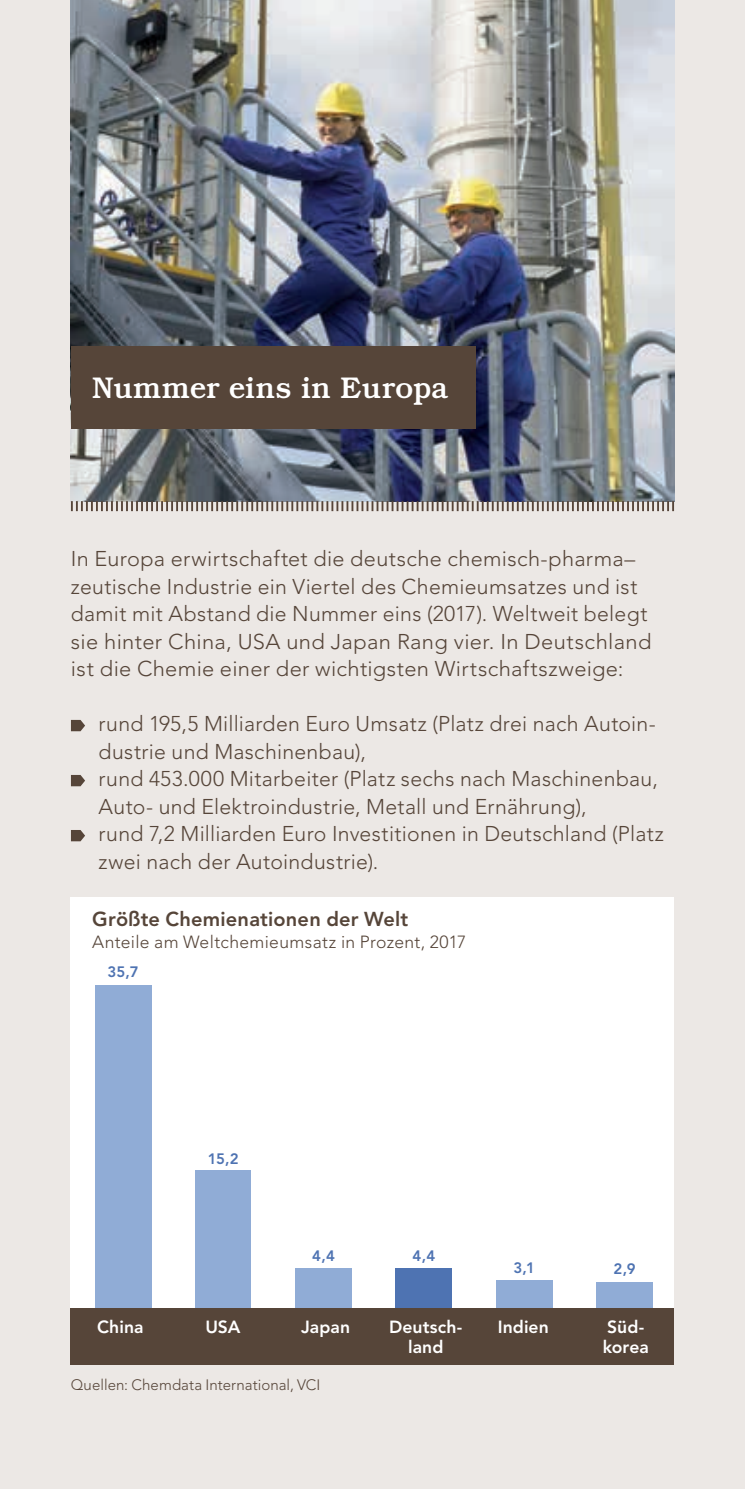
<style>
.page{position:relative;width:745px;height:1489px;background:#fff}
.page>*{position:absolute;margin:0;border:0;box-sizing:border-box;transform-origin:0 0}
.t1{font:500 30px "Bookman Std";color:#fff}
.t2{font:300 21.25px/27.5px "Avenir LT Std";letter-spacing:.015em;color:#564539}
.t3{font:800 20px "Avenir LT Std";letter-spacing:.01em;color:#564539}
.t4{font:800 17.5px "Avenir LT Std";letter-spacing:.005em;color:#fff}
.t5{font:300 17.5px "Avenir LT Std";letter-spacing:.02em;color:#564539}
.t6{font:300 15px "Avenir LT Std";letter-spacing:.005em;color:#564539}
.t7{font:800 15px "Avenir LT Std";color:#4e73b2}
</style>
<div class="page">
<div style="left:0;top:0;width:744px;height:1488px;background:#ece8e5"></div>
<svg style="left:71px;top:720px;width:14px;height:11px"></svg>
<svg style="left:71px;top:775px;width:14px;height:11px"></svg>
<svg style="left:71px;top:830px;width:14px;height:11px"></svg>
<img style="left:71px;top:0;width:602px;height:501px">
<svg style="left:71px;top:501px;width:602px;height:10px"></svg>
<div style="left:71px;top:346px;width:404px;height:82px;background:#564539"></div>
<div style="left:71px;top:896px;width:602px;height:440px;background:#fff"></div>
<div style="left:195px;top:1170px;width:56px;height:138px;background:#90acd6"></div>
<div style="left:295px;top:1268px;width:57px;height:40px;background:#90acd6"></div>
<div style="left:495px;top:1279px;width:57px;height:29px;background:#90acd6"></div>
<div style="left:395px;top:1268px;width:57px;height:40px;background:#4e73b2"></div>
<div style="left:595px;top:1281px;width:57px;height:27px;background:#90acd6"></div>
<div style="left:95px;top:984px;width:56px;height:324px;background:#90acd6"></div>
<div style="left:71px;top:1307px;width:602px;height:57px;background:#564539"></div>
<h1 class="t1" style="left:92px;top:370px;width:357px">Nummer eins in Europa</h1>
<p class="t2" style="left:71px;top:545px;width:581px">In Europa erwirtschaftet die deutsche chemisch-pharma– zeutische Industrie ein Viertel des Chemieumsatzes und ist damit mit Abstand die Nummer eins (2017). Weltweit belegt sie hinter China, USA und Japan Rang vier. In Deutschland ist die Chemie einer der wichtigsten Wirtschaftszweige:</p>
<p class="t2" style="left:99px;top:710px;width:566px">rund 195,5 Milliarden Euro Umsatz (Platz drei nach Autoin&shy;dustrie und Maschinenbau),<br>rund 453.000 Mitarbeiter (Platz sechs nach Maschinenbau, Auto- und Elektroindustrie, Metall und Ernährung),<br>rund 7,2 Milliarden Euro Investitionen in Deutschland (Platz zwei nach der Autoindustrie).</p>
<p class="t3" style="left:92px;top:907px;width:317px">Größte Chemienationen der Welt</p>
<p class="t5" style="left:92px;top:931px;width:375px">Anteile am Weltchemieumsatz in Prozent, 2017</p>
<p class="t7" style="left:107px;top:963px;width:33px">35,7</p>
<p class="t7" style="left:208px;top:1149px;width:32px">15,2</p>
<p class="t7" style="left:312px;top:1246px;width:24px">4,4</p>
<p class="t7" style="left:412px;top:1246px;width:24px">4,4</p>
<p class="t7" style="left:513px;top:1258px;width:23px">3,1</p>
<p class="t7" style="left:613px;top:1259px;width:23px">2,9</p>
<p class="t4" style="left:97px;top:1316px;width:48px">China</p>
<p class="t4" style="left:205px;top:1316px;width:36px">USA</p>
<p class="t4" style="left:301px;top:1316px;width:50px">Japan</p>
<p class="t4" style="left:389px;top:1316px;width:75px">Deutsch-</p>
<p class="t4" style="left:497px;top:1316px;width:52px">Indien</p>
<p class="t4" style="left:607px;top:1316px;width:38px">Süd-</p>
<p class="t4" style="left:408px;top:1336px;width:37px">land</p>
<p class="t4" style="left:602px;top:1336px;width:48px">korea</p>
<p class="t6" style="left:71px;top:1375px;width:251px">Quellen: Chemdata International, VCI</p>
</div>
